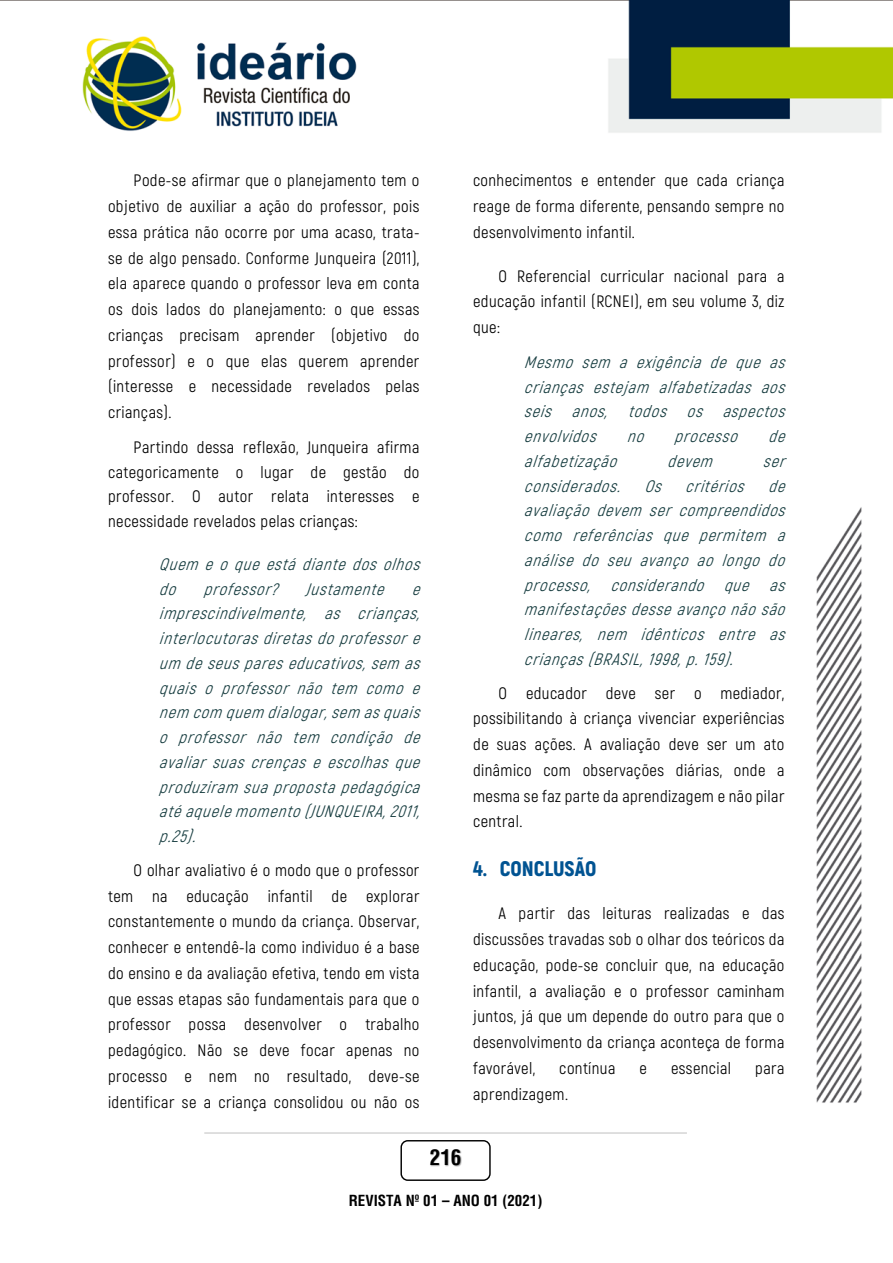
<style>
.page{position:relative;width:893px;height:1263px;background:#fff}
.page>*{position:absolute;margin:0;border:0;box-sizing:border-box;transform-origin:0 0}
.t1{font:900 21px "Akrobat";color:#005392}
.t2{font:700 condensed 21px "Helvetica";color:#000}
.t3{font:16.5px/25.8px "Akrobat";letter-spacing:.025em;color:#000;text-align:justify}
.t4{font:italic 16.5px/24.8px "Akrobat";color:#163c3f;text-align:justify}
.t5{font:700 condensed 15px "Helvetica";letter-spacing:.005em;color:#000}
</style>
<div class="page">
<img style="left:0;top:0;width:893px;height:1181px">
<div style="left:401px;top:1140px;width:90px;height:41px;background:#fff;border:1px solid #000;border-radius:7px"></div>
<img style="left:416px;top:1136px;width:72px;height:45px">
<hr style="left:204px;top:1133px;width:483px;height:1px;background:#bfbfbf">
<p class="t3" style="left:108px;top:168px;width:313px;text-indent:26px">Pode-se afirmar que o planejamento tem o objetivo de auxiliar a ação do professor, pois essa prática não ocorre por uma acaso, trata&shy;se de algo pensado. Conforme Junqueira (2011), ela aparece quando o professor leva em conta os dois lados do planejamento: o que essas crianças precisam aprender (objetivo do professor) e o que elas querem aprender (interesse e necessidade revelados pelas crianças).</p>
<p class="t3" style="left:108px;top:435px;width:313px;line-height:24.8px;text-indent:26px">Partindo dessa reflexão, Junqueira afirma categoricamente o lugar de gestão do professor. O autor relata interesses e necessidade revelados pelas crianças:</p>
<p class="t4" style="left:159px;top:552px;width:268px">Quem eoqueestádiantedosolhos do</p>
<p class="t4" style="left:203px;top:576px;width:82px">professor?</p>
<p class="t4" style="left:305px;top:576px;width:86px">Justamente</p>
<p class="t4" style="left:159px;top:576px;width:268px;text-indent:253px">e imprescindivelmente, as crianças, interlocutorasdiretasdoprofessore um deseuspareseducativos,sem as quais o professor não tem como e nem com quem dialogar,sem asquais o professor não tem condição de avaliarsuascrençaseescolhasque produziram suapropostapedagógica atéaquelemomento(JUNQUEIRA,2011, p.25).</p>
<p class="t3" style="left:108px;top:857px;width:313px;text-indent:26px">O olhar avaliativo é o modo que o professor tem na educação infantil de explorar constantemente o mundo da criança. Observar, conhecer e entendê-la como individuo é a base do ensino e da avaliação efetiva, tendo em vista que essas etapas são fundamentais para que o professor possa desenvolver o trabalho pedagógico. Não se deve focar apenas no processo e nem no resultado, deve-se identificar se a criança consolidou ou não os</p>
<p class="t3" style="left:473px;top:168px;width:313px">conhecimentos e entender que cada criança reage de forma diferente, pensando sempre no desenvolvimento infantil.</p>
<p class="t3" style="left:473px;top:263px;width:313px;text-indent:26px">O Referencial curricular nacional para a educação infantil (RCNEI), em seu volume 3, diz que:</p>
<p class="t4" style="left:524px;top:350px;width:268px">Mesmo sem a exigência de que as crianças estejam alfabetizadas aos seis anos, todos os aspectos envolvidos</p>
<p class="t4" style="left:627px;top:424px;width:24px">no</p>
<p class="t4" style="left:674px;top:424px;width:70px">processo</p>
<p class="t4" style="left:768px;top:424px;width:24px">de</p>
<p class="t4" style="left:524px;top:449px;width:100px">alfabetização</p>
<p class="t4" style="left:667px;top:449px;width:52px">devem</p>
<p class="t4" style="left:524px;top:449px;width:268px;text-indent:239px">ser considerados. Os critérios de avaliação devem ser compreendidos como referências que permitem a análise do seu avanço ao longo do processo, considerando que as manifestaçõesdesseavançonãosão lineares, nem idênticos entre as crianças(BRASIL,1998,p.159).</p>
<p class="t3" style="left:473px;top:680px;width:313px;text-indent:26px">O educador deve ser o mediador, possibilitando à criança vivenciar experiências de suas ações. A avaliação deve ser um ato dinâmico com observações diárias, onde a mesma se faz parte da aprendizagem e não pilar central.</p>
<h3 class="t1" style="left:473px;top:855px;width:125px">4. CONCLUSÃO</h3>
<p class="t3" style="left:473px;top:901px;width:313px;text-indent:26px">A partir das leituras realizadas e das discussões travadas sob o olhar dos teóricos da educação, pode-se concluir que, na educação infantil, a avaliação e o professor caminham juntos, já que um depende do outro para que o desenvolvimento da criança aconteça de forma favorável,</p>
<p class="t3" style="left:559px;top:1055px;width:58px">contínua</p>
<p class="t3" style="left:640px;top:1055px;width:9px">e</p>
<p class="t3" style="left:671px;top:1055px;width:62px">essencial</p>
<p class="t3" style="left:755px;top:1055px;width:31px">para</p>
<p class="t3" style="left:473px;top:1081px;width:96px">aprendizagem.</p>
<p class="t2" style="left:430px;top:1144px;width:33px">216</p>
<p class="t5" style="left:349px;top:1192px;width:195px">REVISTA Nº 01 – ANO 01 (2021)</p>
</div>
